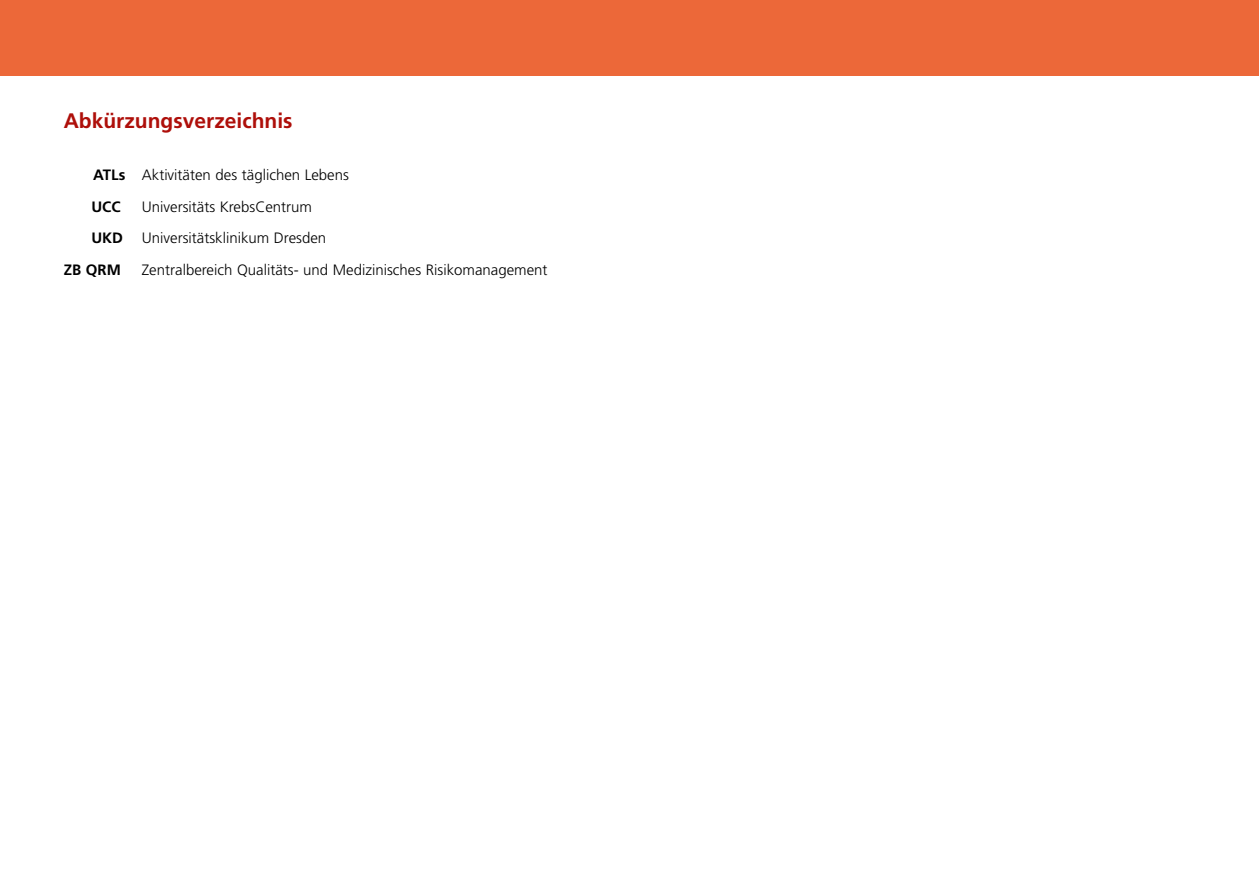
<style>
.page{position:relative;width:1259px;height:893px;background:#fff}
.page>*{position:absolute;margin:0;border:0;box-sizing:border-box;transform-origin:0 0}
.t1{font:700 21px "Frutiger LT";color:#ae0f0a}
.t2{font:300 15px/31.5px "Frutiger LT";color:#000}
.t3{font:700 15px "Frutiger LT";color:#000}
.s1{font-weight:700}
</style>
<div class="page">
<div style="left:0;top:0;width:1259px;height:75px;background:#ec6839"></div>
<h1 class="t1" style="left:64px;top:108px;width:230px">Abkürzungsverzeichnis</h1>
<p class="t2" style="left:91px;top:159px;width:259px"><span class="s1">ATLs</span> Aktivitäten des täglichen Lebens<br><span class="s1">UCC</span></p>
<p class="t2" style="left:142px;top:191px;width:172px">Universitäts KrebsCentrum</p>
<p class="t3" style="left:91px;top:229px;width:33px">UKD</p>
<p class="t2" style="left:142px;top:222px;width:186px">Universitätsklinikum Dresden</p>
<p class="t3" style="left:64px;top:260px;width:59px">ZB QRM</p>
<p class="t2" style="left:142px;top:254px;width:407px">Zentralbereich Qualitäts- und Medizinisches Risikomanagement</p>
</div>
